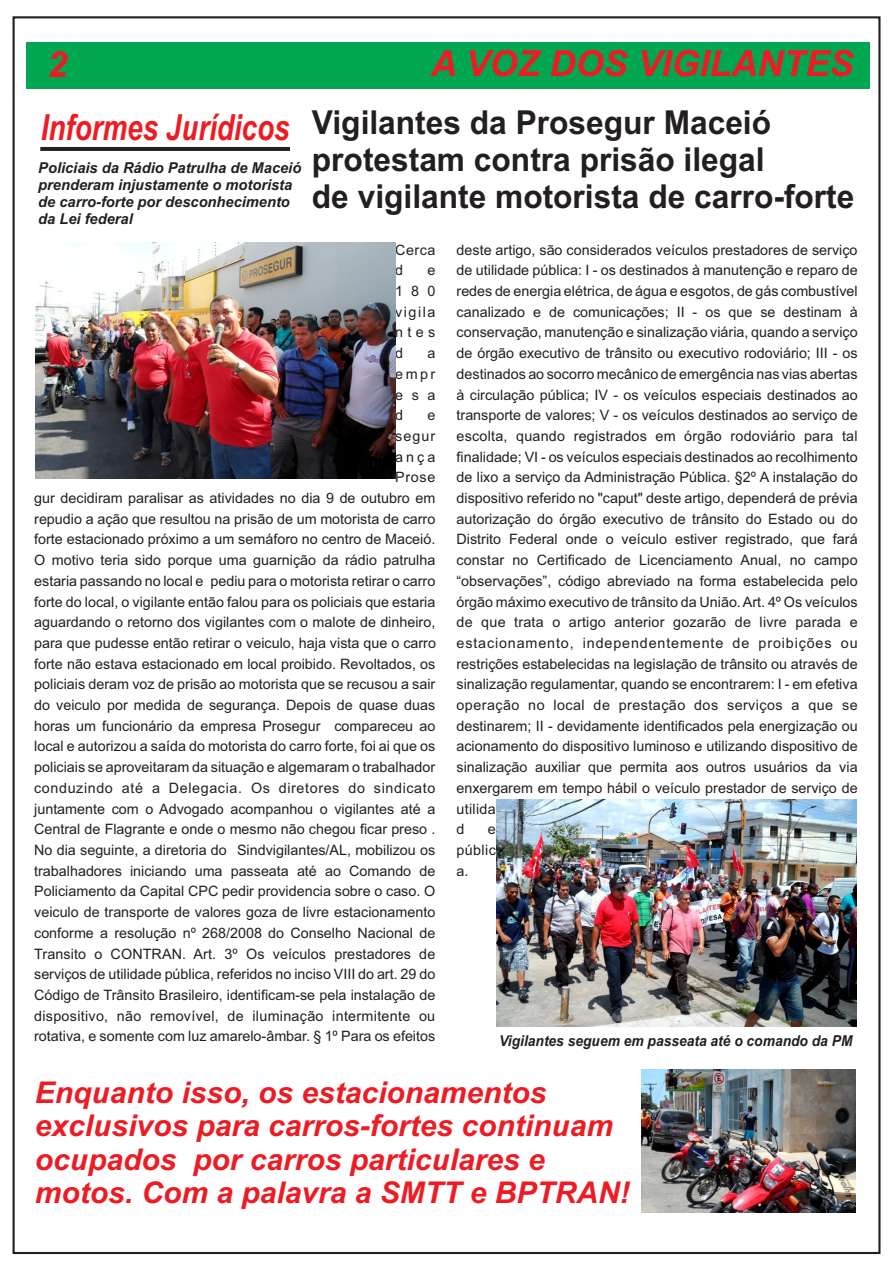
<style>
.page{position:relative;width:893px;height:1263px;background:#fff}
.page>*{position:absolute;margin:0;border:0;box-sizing:border-box;transform-origin:0 0}
.t1{font:italic 700 36px "Arial";color:#ed1c24}
.t2{font:italic 700 36px "Arial";color:#ed1c24;scale:.77 1}
.t3{font:700 33px/36.9px "Arial";color:#231f20;scale:.96 1}
.t4{font:italic 700 30px/33.5px "Arial";color:#ed1c24}
.t5{font:italic 700 15px/16.8px "Arial";color:#231f20}
.t6{font:italic 700 15px "Arial";color:#231f20;scale:.92 1}
.t7{font:14.4px/20.7px "Arial";color:#231f20;text-align:justify}
</style>
<div class="page">
<div style="left:26px;top:42px;width:844px;height:47px;background:#00a650"></div>
<svg style="left:41px;top:147px;width:249px;height:4px"></svg>
<img style="left:35px;top:242px;width:360px;height:237px">
<img style="left:496px;top:799px;width:360px;height:227px">
<img style="left:641px;top:1069px;width:214px;height:143px">
<h1 class="t1" style="left:47px;top:51px;width:22px">2</h1>
<h1 class="t1" style="left:431px;top:50px;width:424px">A VOZ DOS VIGILANTES</h1>
<h1 class="t2" style="left:41px;top:114px;width:324px">Informes Jurídicos</h1>
<p class="t5" style="left:38px;top:161px;width:264px">Policiais da Rádio Patrulha de Maceió prenderam injustamente o motorista de carro-forte por desconhecimento da Lei federal</p>
<h2 class="t3" style="left:312px;top:107px;width:567px">Vigilantes da Prosegur Maceió protestam contra prisão ilegal<br>de vigilante motorista de carro-forte</h2>
<p class="t7" style="left:395px;top:241px;width:42px">Cerca d</p>
<p class="t7" style="left:395px;top:261px;width:42px;text-indent:32px">e 180 vigila ntes d</p>
<p class="t7" style="left:395px;top:344px;width:42px;text-indent:32px">a empr esa d</p>
<p class="t7" style="left:34px;top:406px;width:403px;text-align:right">e<br>segur<br>ança<br>Prose<br>gur decidiram paralisar as atividades no dia 9 de outubro em repudio a ação que resultou na prisão de um motorista de carro forte estacionado próximo a um semáforo no centro de Maceió.<br>O motivo teria sido porque uma guarnição da rádio patrulha estaria passando no local e pediu para o motorista retirar o carro forte do local, o vigilante então falou para os policiais que estaria aguardando o retorno dos vigilantes com o malote de dinheiro, para que pudesse então retirar o veiculo, haja vista que o carro forte não estava estacionado em local proibido. Revoltados, os policiais deram voz de prisão ao motorista que se recusou a sair do veiculo por medida de segurança. Depois de quase duas horas um funcionário da empresa Prosegur compareceu ao local e autorizou a saída do motorista do carro forte, foi ai que os policiais se aproveitaram da situação e algemaram o trabalhador conduzindo até a Delegacia. Os diretores do sindicato juntamente com o Advogado acompanhou o vigilantes até a Central de Flagrante e onde o mesmo não chegou ficar preso .<br>No dia seguinte, a diretoria do Sindvigilantes/AL, mobilizou os trabalhadores iniciando uma passeata até ao Comando de Policiamento da Capital CPC pedir providencia sobre o caso. O veiculo de transporte de valores goza de livre estacionamento conforme a resolução nº 268/2008 do Conselho Nacional de Transito o CONTRAN. Art. 3º Os veículos prestadores de serviços de utilidade pública, referidos no inciso VIII do art. 29 do Código de Trânsito Brasileiro, identificam-se pela instalação de dispositivo, não removível, de iluminação intermitente ou rotativa, e somente com luz amarelo-âmbar. § 1º Para os efeitos</p>
<p class="t7" style="left:456px;top:241px;width:403px;text-align:left">deste artigo, são considerados veículos prestadores de serviço de utilidade pública: I - os destinados à manutenção e reparo de redes de energia elétrica, de água e esgotos, de gás combustível canalizado e de comunicações; II - os que se destinam à conservação, manutenção e sinalização viária, quando a serviço de órgão executivo de trânsito ou executivo rodoviário; III - os destinados ao socorro mecânico de emergência nas vias abertas à circulação pública; IV - os veículos especiais destinados ao transporte de valores; V - os veículos destinados ao serviço de escolta, quando registrados em órgão rodoviário para tal finalidade; VI - os veículos especiais destinados ao recolhimento de lixo a serviço da Administração Pública. §2º A instalação do dispositivo referido no "caput" deste artigo, dependerá de prévia autorização do órgão executivo de trânsito do Estado ou do Distrito Federal onde o veículo estiver registrado, que fará constar no Certificado de Licenciamento Anual, no campo “observações”, código abreviado na forma estabelecida pelo órgão máximo executivo de trânsito da União. Art. 4º Os veículos de que trata o artigo anterior gozarão de livre parada e estacionamento, independentemente de proibições ou restrições estabelecidas na legislação de trânsito ou através de sinalização regulamentar, quando se encontrarem: I - em efetiva operação no local de prestação dos serviços a que se destinarem; II - devidamente identificados pela energização ou acionamento do dispositivo luminoso e utilizando dispositivo de sinalização auxiliar que permita aos outros usuários da via enxergarem em tempo hábil o veículo prestador de serviço de utilida<br>d</p>
<p class="t7" style="left:456px;top:820px;width:41px;text-indent:31px">e públic a.</p>
<p class="t6" style="left:499px;top:1035px;width:385px">Vigilantes seguem em passeata até o comando da PM</p>
<h3 class="t4" style="left:35px;top:1078px;width:597px">Enquanto isso, os estacionamentos exclusivos para carros-fortes continuam ocupados por carros particulares e motos. Com a palavra a SMTT e BPTRAN!</h3>
</div>
